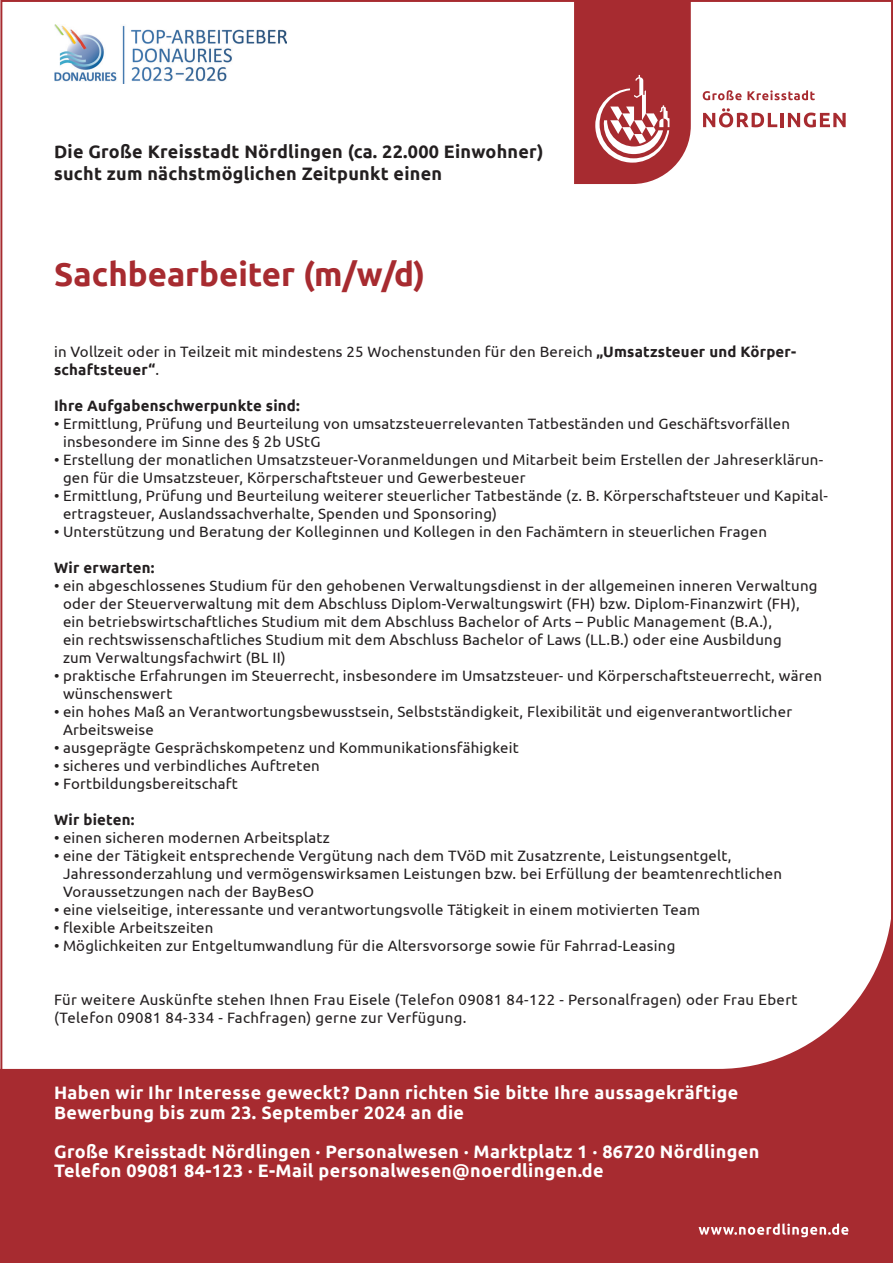
<style>
.page{position:relative;width:893px;height:1263px;background:#fff}
.page>*{position:absolute;margin:0;border:0;box-sizing:border-box;transform-origin:0 0}
.t1{font:700 33px "Ubuntu";color:#a72b30}
.t2{font:700 18px/19.5px "Ubuntu";letter-spacing:.02em;color:#fff}
.t3{font:700 18px/21.6px "Ubuntu";letter-spacing:.015em;color:#231f20}
.t4{font:15px/18px "Ubuntu";letter-spacing:.015em;color:#231f20}
.t5{font:700 15px "Ubuntu";letter-spacing:.015em;color:#231f20}
.s1{font-weight:700}
</style>
<div class="page">
<div style="left:0;top:494px;width:893px;height:769px;background:#a72b30"></div>
<div style="left:3px;top:494px;width:887px;height:575px;background:#fff"></div>
<svg style="left:703px;top:90px;width:112px;height:10px"></svg>
<svg style="left:703px;top:108px;width:74px;height:19px"></svg>
<hr style="left:780px;top:113px;width:4px;height:14px;background:#a72b30">
<svg style="left:788px;top:113px;width:58px;height:14px"></svg>
<svg style="left:574px;top:3px;width:117px;height:181px;background:#b2464b"></svg>
<svg style="left:699px;top:1223px;width:149px;height:14px"></svg>
<img style="left:54px;top:24px;width:233px;height:60px">
<p class="t3" style="left:54px;top:141px;width:491px">Die Große Kreisstadt Nördlingen (ca. 22.000 Einwohner) sucht zum nächstmöglichen Zeitpunkt einen</p>
<h1 class="t1" style="left:54px;top:254px;width:373px">Sachbearbeiter (m/w/d)</h1>
<p class="t4" style="left:54px;top:342px;width:744px">in Vollzeit oder in Teilzeit mit mindestens 25 Wochenstunden für den Bereich <span class="s1">„Umsatzsteuer und Körper&shy;schaftsteuer“</span>.</p>
<p class="t5" style="left:54px;top:397px;width:247px">Ihre Aufgabenschwerpunkte sind:</p>
<p class="t4" style="left:63px;top:414px;width:728px;text-indent:-9px">• Ermittlung, Prüfung und Beurteilung von umsatzsteuerrelevanten Tatbeständen und Geschäftsvorfällen insbesondere im Sinne des § 2b UStG</p>
<p class="t4" style="left:63px;top:450px;width:762px;text-indent:-9px">• Erstellung der monatlichen Umsatzsteuer-Voranmeldungen und Mitarbeit beim Erstellen der Jahreserklärun&shy;gen für die Umsatzsteuer, Körperschaftsteuer und Gewerbesteuer</p>
<p class="t4" style="left:63px;top:486px;width:766px;text-indent:-9px">• Ermittlung, Prüfung und Beurteilung weiterer steuerlicher Tatbestände (z. B. Körperschaftsteuer und Kapital&shy;ertragsteuer, Auslandssachverhalte, Spenden und Sponsoring)</p>
<p class="t4" style="left:54px;top:522px;width:714px">• Unterstützung und Beratung der Kolleginnen und Kollegen in den Fachämtern in steuerlichen Fragen</p>
<p class="t5" style="left:54px;top:559px;width:102px">Wir erwarten:</p>
<p class="t4" style="left:63px;top:576px;width:756px;text-indent:-9px">• ein abgeschlossenes Studium für den gehobenen Verwaltungsdienst in der allgemeinen inneren Verwaltung oder der Steuerverwaltung mit dem Abschluss Diplom-Verwaltungswirt (FH) bzw. Diplom-Finanzwirt (FH), ein betriebswirtschaftliches Studium mit dem Abschluss Bachelor of Arts – Public Management (B.A.),<br>ein rechtswissenschaftliches Studium mit dem Abschluss Bachelor of Laws (LL.B.) oder eine Ausbildung<br>zum Verwaltungsfachwirt (BL II)</p>
<p class="t4" style="left:63px;top:666px;width:760px;text-indent:-9px">• praktische Erfahrungen im Steuerrecht, insbesondere im Umsatzsteuer- und Körperschaftsteuerrecht, wären wünschenswert</p>
<p class="t4" style="left:63px;top:702px;width:731px;text-indent:-9px">• ein hohes Maß an Verantwortungsbewusstsein, Selbstständigkeit, Flexibilität und eigenverantwortlicher<br>Arbeitsweise</p>
<p class="t4" style="left:54px;top:738px;width:466px">• ausgeprägte Gesprächskompetenz und Kommunikationsfähigkeit</p>
<p class="t4" style="left:54px;top:756px;width:267px">• sicheres und verbindliches Auftreten</p>
<p class="t4" style="left:54px;top:774px;width:185px">• Fortbildungsbereitschaft</p>
<p class="t5" style="left:54px;top:811px;width:82px">Wir bieten:</p>
<p class="t4" style="left:54px;top:828px;width:277px">• einen sicheren modernen Arbeitsplatz</p>
<p class="t4" style="left:63px;top:846px;width:721px;text-indent:-9px">• eine der Tätigkeit entsprechende Vergütung nach dem TVöD mit Zusatzrente, Leistungsentgelt,<br>Jahressonderzahlung und vermögenswirksamen Leistungen bzw. bei Erfüllung der beamtenrechtlichen<br>Voraussetzungen nach der BayBesO</p>
<p class="t4" style="left:54px;top:900px;width:648px">• eine vielseitige, interessante und verantwortungsvolle Tätigkeit in einem motivierten Team</p>
<p class="t4" style="left:54px;top:918px;width:161px">• flexible Arbeitszeiten</p>
<p class="t4" style="left:54px;top:936px;width:623px">• Möglichkeiten zur Entgeltumwandlung für die Altersvorsorge sowie für Fahrrad-Leasing</p>
<p class="t4" style="left:54px;top:990px;width:745px">Für weitere Auskünfte stehen Ihnen Frau Eisele (Telefon 09081 84-122 - Personalfragen) oder Frau Ebert (Telefon 09081 84-334 - Fachfragen) gerne zur Verfügung.</p>
<p class="t2" style="left:54px;top:1083px;width:686px">Haben wir Ihr Interesse geweckt? Dann richten Sie bitte Ihre aussagekräftige<br>Bewerbung bis zum 23. September 2024 an die</p>
<p class="t2" style="left:54px;top:1141px;width:707px">Große Kreisstadt Nördlingen · Personalwesen · Marktplatz 1 · 86720 Nördlingen<br>Telefon 09081 84-123 · E-Mail personalwesen@noerdlingen.de</p>
</div>
